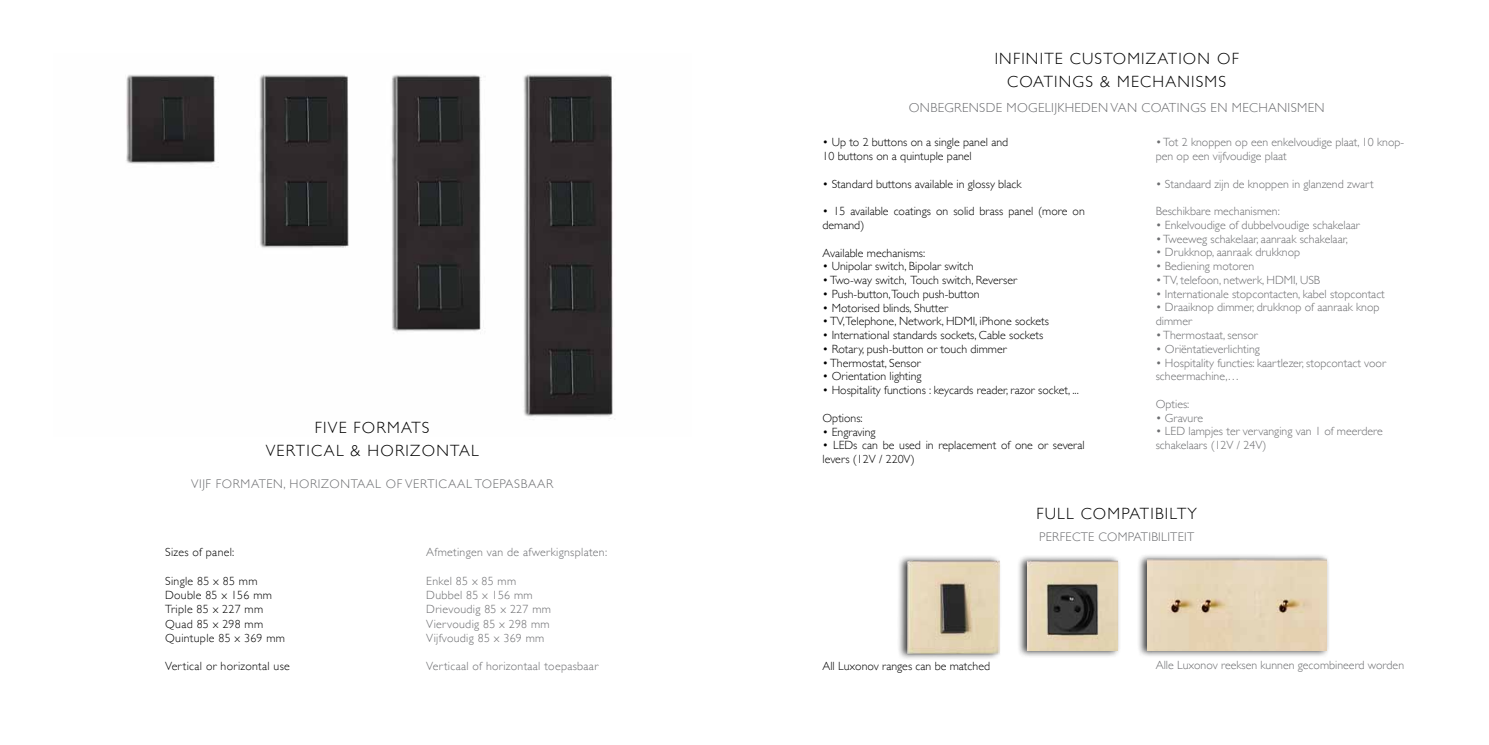
<style>
.page{position:relative;width:1489px;height:745px;background:#fff}
.page>*{position:absolute;margin:0;border:0;box-sizing:border-box;transform-origin:0 0}
.t1{font:300 16.25px/22.5px "Gill Sans";letter-spacing:.075em;color:#000;text-align:center}
.t2{font:300 13.12px "Gill Sans";letter-spacing:.025em;color:#6d6e71}
.t3{font:300 12.5px "Gill Sans";letter-spacing:.05em;color:#6d6e71}
.t4{font:300 12.5px "Gill Sans";letter-spacing:.025em;color:#6d6e71}
.t5{font:300 11.88px/13.8px "Gill Sans";color:#000}
.t6{font:300 11.88px/13.8px "Gill Sans";color:#6d6e71}
.t7{font:300 11.88px/14.2px "Gill Sans";letter-spacing:.025em;color:#6d6e71}
.t8{font:300 11.88px/14.2px "Gill Sans";letter-spacing:.025em;color:#000}
</style>
<div class="page">
<img style="left:126px;top:74px;width:487px;height:345px">
<div style="left:1016px;top:554px;width:105px;height:104px;background:#000;opacity:.75"></div>
<img style="left:1027px;top:560px;width:90px;height:90px">
<div style="left:897px;top:554px;width:104px;height:105px;background:#000;opacity:.75"></div>
<img style="left:906px;top:560px;width:93px;height:94px">
<div style="left:1136px;top:553px;width:193px;height:104px;background:#000;opacity:.75"></div>
<img style="left:1147px;top:556px;width:179px;height:94px">
<h1 class="t1" style="left:266px;top:416px;width:214px">FIVE FORMATS<br>VERTICAL &amp; HORIZONTAL</h1>
<p class="t3" style="left:191px;top:473px;width:364px">VIJF FORMATEN, HORIZONTAAL OF VERTICAAL TOEPASBAAR</p>
<p class="t8" style="left:165px;top:544px;width:71px">Sizes of panel:</p>
<p class="t8" style="left:165px;top:573px;width:121px">Single 85 x 85 mm<br>Double 85 x 156 mm<br>Triple 85 x 227 mm<br>Quad 85 x 298 mm<br>Quintuple 85 x 369 mm</p>
<p class="t8" style="left:165px;top:658px;width:126px">Vertical or horizontal use</p>
<p class="t7" style="left:426px;top:544px;width:182px">Afmetingen van de afwerkignsplaten:</p>
<p class="t7" style="left:426px;top:573px;width:126px">Enkel 85 x 85 mm<br>Dubbel 85 x 156 mm<br>Drievoudig 85 x 227 mm<br>Viervoudig 85 x 298 mm<br>Vijfvoudig 85 x 369 mm</p>
<p class="t7" style="left:426px;top:658px;width:173px">Verticaal of horizontaal toepasbaar</p>
<h1 class="t1" style="left:994px;top:47px;width:245px">INFINITE CUSTOMIZATION OF<br>COATINGS &amp; MECHANISMS</h1>
<p class="t2" style="left:908px;top:97px;width:417px">ONBEGRENSDE MOGELIJKHEDEN VAN COATINGS EN MECHANISMEN</p>
<p class="t6" style="left:1155px;top:135px;width:250px">• Tot 2 knoppen op een enkelvoudige plaat, 10 knop&shy;pen op een vijfvoudige plaat</p>
<p class="t6" style="left:1155px;top:176px;width:219px">• Standaard zijn de knoppen in glanzend zwart</p>
<p class="t6" style="left:1155px;top:204px;width:126px">Beschikbare mechanismen:</p>
<p class="t6" style="left:1155px;top:217px;width:206px">• Enkelvoudige of dubbelvoudige schakelaar</p>
<p class="t6" style="left:1155px;top:231px;width:193px">• Tweeweg schakelaar, aanraak schakelaar,</p>
<p class="t6" style="left:1155px;top:245px;width:146px">• Drukknop, aanraak drukknop</p>
<p class="t6" style="left:1155px;top:259px;width:100px">• Bediening motoren</p>
<p class="t6" style="left:1155px;top:272px;width:166px">• TV, telefoon, netwerk, HDMI, USB</p>
<p class="t6" style="left:1155px;top:286px;width:231px">• Internationale stopcontacten, kabel stopcontact</p>
<p class="t6" style="left:1155px;top:300px;width:225px">• Draaiknop dimmer, drukknop of aanraak knop dimmer</p>
<p class="t6" style="left:1155px;top:327px;width:103px">• Thermostaat, sensor</p>
<p class="t6" style="left:1155px;top:341px;width:106px">• Oriëntatieverlichting</p>
<p class="t6" style="left:1155px;top:355px;width:232px">• Hospitality functies: kaartlezer, stopcontact voor scheermachine,…</p>
<p class="t6" style="left:1155px;top:396px;width:35px">Opties:</p>
<p class="t6" style="left:1155px;top:410px;width:49px">• Gravure</p>
<p class="t6" style="left:1155px;top:424px;width:228px">• LED lampjes ter vervanging van 1 of meerdere schakelaars (12V / 24V)</p>
<p class="t5" style="left:822px;top:135px;width:187px">• Up to 2 buttons on a single panel and<br>10 buttons on a quintuple panel</p>
<p class="t5" style="left:822px;top:176px;width:200px">• Standard buttons available in glossy black</p>
<p class="t5" style="left:822px;top:204px;width:264px">• 15 available coatings on solid brass panel (more on demand)</p>
<p class="t5" style="left:822px;top:245px;width:104px">Available mechanisms:</p>
<p class="t5" style="left:822px;top:259px;width:153px">• Unipolar switch, Bipolar switch</p>
<p class="t5" style="left:822px;top:272px;width:196px">• Two-way switch, Touch switch, Reverser</p>
<p class="t5" style="left:822px;top:286px;width:159px">• Push-button,Touch push-button</p>
<p class="t5" style="left:822px;top:300px;width:127px">• Motorised blinds, Shutter</p>
<p class="t5" style="left:822px;top:314px;width:228px">• TV,Telephone, Network, HDMI, iPhone sockets</p>
<p class="t5" style="left:822px;top:327px;width:222px">• International standards sockets, Cable sockets</p>
<p class="t5" style="left:822px;top:341px;width:186px">• Rotary, push-button or touch dimmer</p>
<p class="t5" style="left:822px;top:355px;width:100px">• Thermostat, Sensor</p>
<p class="t5" style="left:822px;top:369px;width:101px">• Orientation lighting</p>
<p class="t5" style="left:822px;top:382px;width:258px">• Hospitality functions : keycards reader, razor socket, ...</p>
<p class="t5" style="left:822px;top:410px;width:42px">Options:</p>
<p class="t5" style="left:822px;top:424px;width:55px">• Engraving</p>
<p class="t5" style="left:822px;top:437px;width:264px">• LEDs can be used in replacement of one or several levers (12V / 220V)</p>
<p class="t5" style="left:822px;top:657px;width:169px">All Luxonov ranges can be matched</p>
<h1 class="t1" style="left:1036px;top:501px;width:162px">FULL COMPATIBILTY</h1>
<p class="t4" style="left:1039px;top:527px;width:157px">PERFECTE COMPATIBILITEIT</p>
<p class="t6" style="left:1155px;top:657px;width:250px">Alle Luxonov reeksen kunnen gecombineerd worden</p>
</div>
